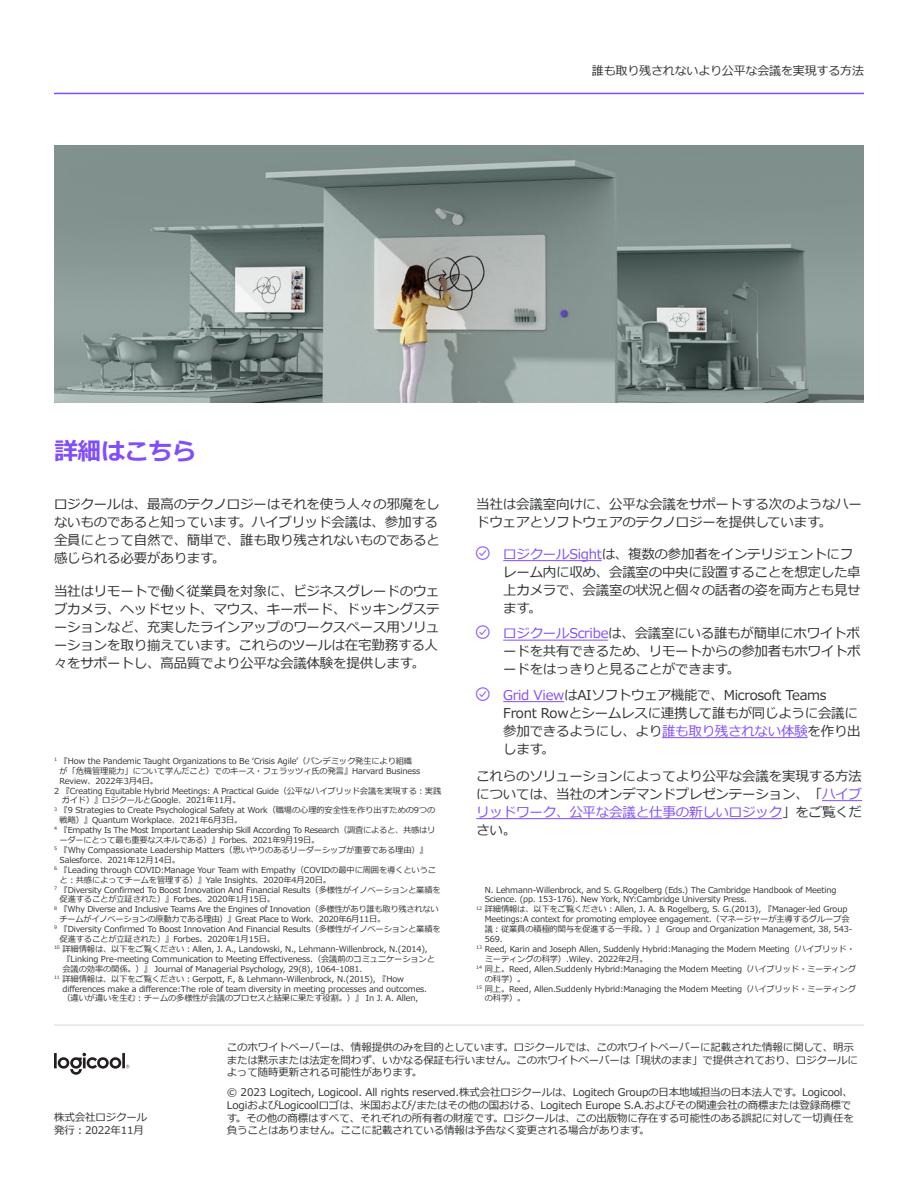
<style>
.page{position:relative;width:918px;height:1188px;background:#fff}
.page>*{position:absolute;margin:0;border:0;box-sizing:border-box;transform-origin:0 0}
.t1{font:700 24px "Meiryo";letter-spacing:-.015em;color:#814efa}
.t2{font:13.5px/18px "Meiryo";letter-spacing:-.015em;color:#2f3132}
.t3{font:12px "Meiryo";letter-spacing:-.015em;color:#2f3132}
.t4{font:10.5px/12.6px "Meiryo";letter-spacing:-.015em;color:#2f3132}
.t5{font:8.25px "Meiryo";letter-spacing:-.015em;color:#2f3132}
.s1{color:#814efa}
</style>
<div class="page">
<hr style="left:54px;top:93px;width:810px;height:1px;background:#814efa">
<hr style="left:503px;top:560px;width:99px;height:1px;background:#814efa">
<hr style="left:503px;top:640px;width:105px;height:1px;background:#814efa">
<hr style="left:503px;top:701px;width:61px;height:1px;background:#814efa">
<hr style="left:662px;top:737px;width:146px;height:1px;background:#814efa">
<hr style="left:822px;top:800px;width:40px;height:1px;background:#814efa">
<hr style="left:476px;top:818px;width:306px;height:1px;background:#814efa">
<hr style="left:54px;top:1024px;width:810px;height:2px;background:#e1e2e3">
<img style="left:54px;top:146px;width:810px;height:257px">
<svg style="left:54px;top:1053px;width:75px;height:22px"></svg>
<h3 class="t3" style="left:592px;top:64px;width:274px">誰も取り残されないより公平な会議を実現する方法</h3>
<h1 class="t1" style="left:54px;top:438px;width:144px">詳細はこちら</h1>
<h2 class="t2" style="left:54px;top:496px;width:387px">ロジクールは、最高のテクノロジーはそれを使う人々の邪魔をしないものであると知っています。ハイブリッド会議は、参加する全員にとって自然で、簡単で、誰も取り残されないものであると感じられる必要があります。</h2>
<h2 class="t2" style="left:54px;top:582px;width:387px">当社はリモートで働く従業員を対象に、ビジネスグレードのウェブカメラ、ヘッドセット、マウス、キーボード、ドッキングステーションなど、充実したラインアップのワークスペース用ソリューションを取り揃えています。これらのツールは在宅勤務する人々をサポートし、高品質でより公平な会議体験を提供します。</h2>
<p class="t5" style="left:54px;top:756px;width:360px"><sup>1</sup> 『How the Pandemic Taught Organizations to Be ‘Crisis Agile’（パンデミック発生により組織</p>
<p class="t5" style="left:60px;top:766px;width:362px">が「危機管理能力」について学んだこと）でのキース・フェラッツィ氏の発言』Harvard Business</p>
<p class="t5" style="left:60px;top:776px;width:100px">Review、2022年3月4日。</p>
<p class="t5" style="left:54px;top:786px;width:389px">2 『Creating Equitable Hybrid Meetings: A Practical Guide（公平なハイブリッド会議を実現する：実践</p>
<p class="t5" style="left:62px;top:796px;width:180px">ガイド）』ロジクールとGoogle、2021年11月。</p>
<p class="t5" style="left:54px;top:806px;width:383px"><sup>3</sup> 『9 Strategies to Create Psychological Safety at Work（職場の心理的安全性を作り出すための9つの</p>
<p class="t5" style="left:60px;top:816px;width:184px">戦略）』Quantum Workplace、2021年6月3日。</p>
<p class="t5" style="left:54px;top:825px;width:383px"><sup>4</sup> 『Empathy Is The Most Important Leadership Skill According To Research（調査によると、共感はリ</p>
<p class="t5" style="left:60px;top:835px;width:261px">ーダーにとって最も重要なスキルである）』Forbes、2021年9月19日。</p>
<p class="t5" style="left:54px;top:845px;width:375px"><sup>5</sup> 『Why Compassionate Leadership Matters（思いやりのあるリーダーシップが重要である理由）』</p>
<p class="t5" style="left:60px;top:855px;width:122px">Salesforce、2021年12月14日。</p>
<p class="t5" style="left:54px;top:865px;width:384px"><sup>6</sup> 『Leading through COVID:Manage Your Team with Empathy（COVIDの最中に周囲を導くというこ</p>
<p class="t5" style="left:60px;top:875px;width:273px">と：共感によってチームを管理する）』Yale Insights、2020年4月20日。</p>
<p class="t5" style="left:54px;top:885px;width:388px"><sup>7</sup> 『Diversity Confirmed To Boost Innovation And Financial Results（多様性がイノベーションと業績を</p>
<p class="t5" style="left:60px;top:895px;width:217px">促進することが立証された）』Forbes、2020年1月15日。</p>
<p class="t5" style="left:54px;top:905px;width:386px"><sup>8</sup> 『Why Diverse and Inclusive Teams Are the Engines of Innovation（多様性があり誰も取り残されない</p>
<p class="t5" style="left:60px;top:915px;width:327px">チームがイノベーションの原動力である理由）』Great Place to Work、2020年6月11日。</p>
<p class="t5" style="left:54px;top:924px;width:388px"><sup>9</sup> 『Diversity Confirmed To Boost Innovation And Financial Results（多様性がイノベーションと業績を</p>
<p class="t5" style="left:60px;top:934px;width:217px">促進することが立証された）』Forbes、2020年1月15日。</p>
<p class="t5" style="left:54px;top:944px;width:375px"><sup>10</sup> 詳細情報は、以下をご覧ください：Allen, J. A., Landowski, N., Lehmann-Willenbrock, N.(2014),</p>
<p class="t5" style="left:63px;top:954px;width:374px">『Linking Pre-meeting Communication to Meeting Effectiveness.（会議前のコミュニケーションと</p>
<p class="t5" style="left:63px;top:964px;width:301px">会議の効率の関係。）』 Journal of Managerial Psychology, 29(8), 1064-1081.</p>
<p class="t5" style="left:54px;top:974px;width:352px"><sup>11</sup> 詳細情報は、以下をご覧ください：Gerpott, F., &amp; Lehmann-Willenbrock, N.(2015), 『How</p>
<p class="t5" style="left:63px;top:984px;width:366px">differences make a difference:The role of team diversity in meeting processes and outcomes.</p>
<p class="t5" style="left:63px;top:994px;width:357px">（違いが違いを生む：チームの多様性が会議のプロセスと結果に果たす役割。）』 In J. A. Allen,</p>
<h2 class="t2" style="left:476px;top:496px;width:387px">当社は会議室向けに、公平な会議をサポートする次のようなハードウェアとソフトウェアのテクノロジーを提供しています。</h2>
<h2 class="t2" style="left:503px;top:545px;width:359px"><span class="s1">ロジクールSight</span>は、複数の参加者をインテリジェントにフレーム内に収め、会議室の中央に設置することを想定した卓上カメラで、会議室の状況と個々の話者の姿を両方とも見せます。</h2>
<h2 class="t2" style="left:503px;top:624px;width:359px;text-align:justify"><span class="s1">ロジクールScribe</span>は、会議室にいる誰もが簡単にホワイトボードを共有できるため、リモートからの参加者もホワイトボードをはっきりと見ることができます。</h2>
<h2 class="t2" style="left:503px;top:686px;width:359px"><span class="s1">Grid View</span>はAIソフトウェア機能で、Microsoft Teams<br>Front Rowとシームレスに連携して誰もが同じように会議に参加できるようにし、より<span class="s1">誰も取り残されない体験</span>を作り出します。</h2>
<h2 class="t2" style="left:476px;top:767px;width:387px;text-align:justify">これらのソリューションによってより公平な会議を実現する方法については、当社のオンデマンドプレゼンテーション、「<span class="s1">ハイブリッドワーク、公平な会議と仕事の新しいロジック</span>」をご覧ください。</h2>
<p class="t5" style="left:485px;top:885px;width:353px">N. Lehmann-Willenbrock, and S. G.Rogelberg (Eds.) The Cambridge Handbook of Meeting</p>
<p class="t5" style="left:485px;top:895px;width:264px">Science. (pp. 153-176). New York, NY:Cambridge University Press.</p>
<p class="t5" style="left:476px;top:905px;width:373px"><sup>12</sup> 詳細情報は、以下をご覧ください：Allen, J. A. &amp; Rogelberg, S. G.(2013), 『Manager-led Group</p>
<p class="t5" style="left:485px;top:915px;width:366px">Meetings:A context for promoting employee engagement.（マネージャーが主導するグループ会</p>
<p class="t5" style="left:485px;top:924px;width:369px">議：従業員の積極的関与を促進する一手段。）』 Group and Organization Management, 38, 543-</p>
<p class="t5" style="left:485px;top:934px;width:19px">569.</p>
<p class="t5" style="left:476px;top:944px;width:380px"><sup>13</sup> Reed, Karin and Joseph Allen, Suddenly Hybrid:Managing the Modern Meeting（ハイブリッド・</p>
<p class="t5" style="left:485px;top:954px;width:164px">ミーティングの科学）.Wiley、2022年2月。</p>
<p class="t5" style="left:476px;top:964px;width:381px"><sup>14</sup> 同上。Reed, Allen.Suddenly Hybrid:Managing the Modern Meeting（ハイブリッド・ミーティング</p>
<p class="t5" style="left:485px;top:974px;width:42px">の科学）。</p>
<p class="t5" style="left:476px;top:984px;width:381px"><sup>15</sup> 同上。Reed, Allen.Suddenly Hybrid:Managing the Modern Meeting（ハイブリッド・ミーティング</p>
<p class="t5" style="left:485px;top:994px;width:42px">の科学）。</p>
<p class="t4" style="left:54px;top:1111px;width:95px">株式会社ロジクール発行：2022年11月</p>
<p class="t4" style="left:227px;top:1041px;width:633px">このホワイトペーパーは、情報提供のみを目的としています。ロジクールでは、このホワイトペーパーに記載された情報に関して、明示または黙示または法定を問わず、いかなる保証も行いません。このホワイトペーパーは「現状のまま」で提供されており、ロジクールによって随時更新される可能性があります。</p>
<p class="t4" style="left:227px;top:1087px;width:629px">© 2023 Logitech, Logicool. All rights reserved.株式会社ロジクールは、Logitech Groupの日本地域担当の日本法人です。Logicool、LogiおよびLogicoolロゴは、米国および/またはその他の国おける、Logitech Europe S.A.およびその関連会社の商標または登録商標です。その他の商標はすべて、それぞれの所有者の財産です。ロジクールは、この出版物に存在する可能性のある誤記に対して一切責任を負うことはありません。ここに記載されている情報は予告なく変更される場合があります。</p>
</div>
